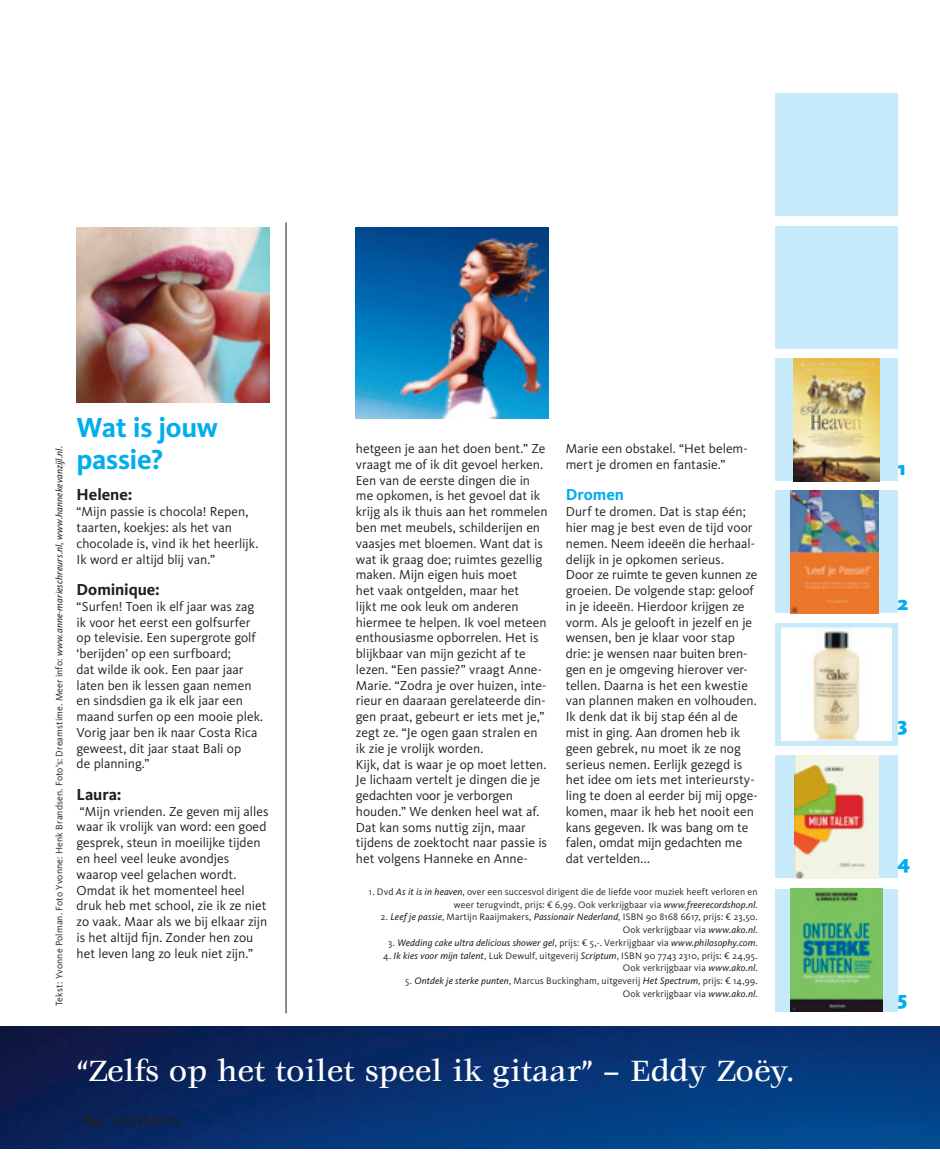
<style>
.page{position:relative;width:940px;height:1166px;background:#fff}
.page>*{position:absolute;margin:0;border:0;box-sizing:border-box;transform-origin:0 0}
.t1{font:500 32.25px "Veljovic Std";color:#fff}
.t2{font:700 28.5px/31.5px "Kievit";letter-spacing:-.015em;color:#00aeef}
.t3{font:900 20.25px "Kievit";color:#00aeef}
.t4{font:700 16.5px "Kievit";letter-spacing:-.005em;color:#231f20}
.t5{font:700 16.5px "Kievit";color:#00aeef}
.t6{font:15px "Kievit";color:#231f20}
.t7{font:13.5px/15.8px "Kievit";color:#231f20}
.t8{font:9.75px/12.8px "Kievit";letter-spacing:.01em;color:#231f20;text-align:right}
.t9{font:italic 9.75px "Kievit";letter-spacing:.01em;color:#231f20}
.s1{font-style:italic}
.s2{font-style:normal}
.s3{font-weight:700}
</style>
<div class="page">
<img style="left:0;top:1026px;width:940px;height:121px">
<hr style="left:286px;top:222px;width:1px;height:791px;background:#101a21">
<img style="left:77px;top:227px;width:192px;height:175px">
<img style="left:356px;top:227px;width:192px;height:191px">
<div style="left:775px;top:93px;width:122px;height:123px;background:#c6eafa"></div>
<div style="left:775px;top:226px;width:122px;height:123px;background:#c6eafa"></div>
<div style="left:774px;top:358px;width:123px;height:123px;background:#c6eafa"></div>
<img style="left:794px;top:358px;width:85px;height:123px">
<div style="left:775px;top:755px;width:122px;height:123px;background:#c6eafa"></div>
<img style="left:794px;top:755px;width:84px;height:123px">
<div style="left:774px;top:888px;width:123px;height:123px;background:#c6eafa"></div>
<div style="left:774px;top:623px;width:123px;height:123px;background:#c6eafa"></div>
<div style="left:775px;top:490px;width:122px;height:123px;background:#c6eafa"></div>
<img style="left:790px;top:490px;width:89px;height:123px">
<img style="left:790px;top:888px;width:92px;height:123px">
<img style="left:781px;top:627px;width:110px;height:112px">
<p class="t8" style="left:53px;top:1005px;width:561px;rotate:-90deg">Tekst: Yvonne Polman. Foto Yvonne: Henk Brandsen. Foto’s: Dreamstime. Meer info: <span class="s1">www.anne-marieschreurs.nl</span>, <span class="s1">www.hannekevanzijl.nl.</span></p>
<h2 class="t2" style="left:77px;top:412px;width:143px">Wat is jouw passie?</h2>
<p class="t4" style="left:77px;top:485px;width:58px">Helene:</p>
<p class="t7" style="left:77px;top:504px;width:183px">“Mijn passie is chocola! Repen, taarten, koekjes: als het van chocolade is, vind ik het heerlijk.<br>Ik word er altijd blij van.”</p>
<p class="t4" style="left:77px;top:579px;width:85px">Dominique:</p>
<p class="t7" style="left:77px;top:598px;width:188px">“Surfen! Toen ik elf jaar was zag ik voor het eerst een golfsurfer op televisie. Een supergrote golf ‘berijden’ op een surfboard;<br>dat wilde ik ook. Een paar jaar laten ben ik lessen gaan nemen en sindsdien ga ik elk jaar een maand surfen op een mooie plek.<br>Vorig jaar ben ik naar Costa Rica geweest, dit jaar staat Bali op<br>de planning.”</p>
<p class="t4" style="left:77px;top:784px;width:47px">Laura:</p>
<p class="t7" style="left:77px;top:803px;width:193px">“Mijn vrienden. Ze geven mij alles waar ik vrolijk van word: een goed gesprek, steun in moeilijke tijden en heel veel leuke avondjes waarop veel gelachen wordt.<br>Omdat ik het momenteel heel druk heb met school, zie ik ze niet zo vaak. Maar als we bij elkaar zijn is het altijd fijn. Zonder hen zou het leven lang zo leuk niet zijn.”</p>
<p class="t7" style="left:356px;top:441px;width:193px">hetgeen je aan het doen bent.” Ze vraagt me of ik dit gevoel herken.<br>Een van de eerste dingen die in me opkomen, is het gevoel dat ik krijg als ik thuis aan het rommelen ben met meubels, schilderijen en vaasjes met bloemen. Want dat is wat ik graag doe; ruimtes gezellig maken. Mijn eigen huis moet<br>het vaak ontgelden, maar het<br>lijkt me ook leuk om anderen hiermee te helpen. Ik voel meteen enthousiasme opborrelen. Het is blijkbaar van mijn gezicht af te lezen. “Een passie?” vraagt Anne-<br>Marie. “Zodra je over huizen, inte&shy;rieur en daaraan gerelateerde din&shy;gen praat, gebeurt er iets met je,” zegt ze. “Je ogen gaan stralen en ik zie je vrolijk worden.<br>Kijk, dat is waar je op moet letten.<br>Je lichaam vertelt je dingen die je gedachten voor je verborgen houden.” We denken heel wat af.<br>Dat kan soms nuttig zijn, maar tijdens de zoektocht naar passie is het volgens Hanneke en Anne-</p>
<p class="t7" style="left:566px;top:441px;width:183px">Marie een obstakel. “Het belem&shy;mert je dromen en fantasie.”</p>
<p class="t5" style="left:566px;top:485px;width:60px">Dromen</p>
<p class="t7" style="left:566px;top:504px;width:193px">Durf te dromen. Dat is stap één; hier mag je best even de tijd voor nemen. Neem ideeën die herhaal&shy;delijk in je opkomen serieus.<br>Door ze ruimte te geven kunnen ze groeien. De volgende stap: geloof in je ideeën. Hierdoor krijgen ze vorm. Als je gelooft in jezelf en je wensen, ben je klaar voor stap drie: je wensen naar buiten bren&shy;gen en je omgeving hierover ver&shy;tellen. Daarna is het een kwestie van plannen maken en volhouden.<br>Ik denk dat ik bij stap één al de mist in ging. Aan dromen heb ik geen gebrek, nu moet ik ze nog serieus nemen. Eerlijk gezegd is het idee om iets met interieursty&shy;ling te doen al eerder bij mij opge&shy;komen, maar ik heb het nooit een kans gegeven. Ik was bang om te falen, omdat mijn gedachten me dat vertelden...</p>
<p class="t8" style="left:369px;top:885px;width:390px">1. Dvd <span class="s1">As it is in heaven</span>, over een succesvol dirigent die de liefde voor muziek heeft verloren en weer terugvindt, prijs: € 6,99. Ook verkrijgbaar via <span class="s1">www.freerecordshop.nl</span>.</p>
<p class="t8" style="left:381px;top:910px;width:378px">2. <span class="s1">Leef je passie</span>, Martijn Raaijmakers, <span class="s1">Passionair Nederland</span>, ISBN 90 8168 6617, prijs: € 23,50.<br>Ook verkrijgbaar via <span class="s1">www.ako.nl</span>.</p>
<p class="t9" style="left:388px;top:936px;width:371px"><span class="s2">3.</span> Wedding cake ultra delicious shower gel<span class="s2">, prijs: € 5,-. Verkrijgbaar via</span> www.philosophy.com<span class="s2">.</span></p>
<p class="t8" style="left:383px;top:948px;width:376px">4. <span class="s1">Ik kies voor mijn talent</span>, Luk Dewulf, uitgeverij <span class="s1">Scriptum</span>, ISBN 90 7743 2310, prijs: € 24,95.<br>Ook verkrijgbaar via <span class="s1">www.ako.nl</span>.</p>
<p class="t8" style="left:405px;top:974px;width:354px">5. <span class="s1">Ontdek je sterke punten</span>, Marcus Buckingham, uitgeverij <span class="s1">Het Spectrum</span>, prijs: € 14,99.<br>Ook verkrijgbaar via <span class="s1">www.ako.nl</span>.</p>
<h1 class="t1" style="left:77px;top:1052px;width:719px">“Zelfs op het toilet speel ik gitaar” – Eddy Zoëy.</h1>
<p class="t6" style="left:85px;top:1112px;width:97px"><span class="s3">80</span> VRIENDIN</p>
<h3 class="t3" style="left:897px;top:455px;width:10px">1</h3>
<h3 class="t3" style="left:897px;top:590px;width:12px">2</h3>
<h3 class="t3" style="left:897px;top:712px;width:11px">3</h3>
<h3 class="t3" style="left:897px;top:850px;width:14px">4</h3>
<h3 class="t3" style="left:897px;top:985px;width:11px">5</h3>
</div>
